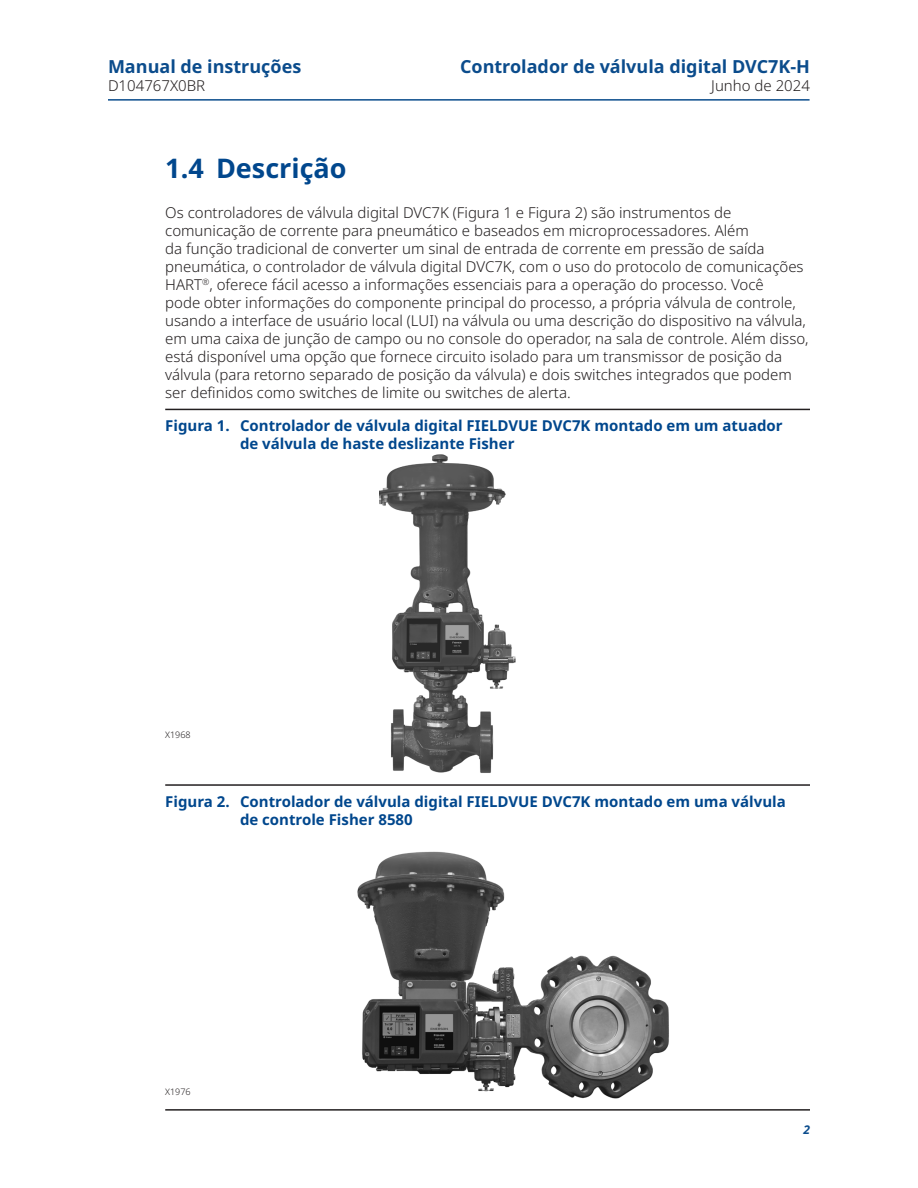
<style>
.page{position:relative;width:918px;height:1188px;background:#fff}
.page>*{position:absolute;margin:0;border:0;box-sizing:border-box;transform-origin:0 0}
.t1{font:700 27px "Noto Sans";color:#01478d}
.t2{font:700 18px "Noto Sans";color:#0b4c8c}
._01_Body_Text{font:300 15px/18px "Noto Sans";color:#231f20}
.t3{font:700 15px/18px "Noto Sans";color:#01478d}
.t4{font:italic 700 12px "Noto Sans";color:#0b4c8c}
.t5{font:300 9px "Noto Sans";color:#231f20}
</style>
<div class="page">
<hr style="left:108px;top:99px;width:702px;height:2px;background:#0b4c8c">
<hr style="left:165px;top:409px;width:645px;height:1px;background:#231f20">
<hr style="left:165px;top:784px;width:645px;height:2px;background:#231f20">
<hr style="left:165px;top:1109px;width:645px;height:2px;background:#231f20">
<img style="left:380px;top:454px;width:136px;height:319px">
<img style="left:357px;top:851px;width:312px;height:248px">
<p class="t2" style="left:108px;top:57px;width:195px">Manual de instruções</p>
<p class="t2" style="left:460px;top:57px;width:351px">Controlador de válvula digital DVC7K-H</p>
<p class="_01_Body_Text" style="left:108px;top:77px;width:99px">D104767X0BR</p>
<p class="_01_Body_Text" style="left:711px;top:77px;width:100px">Junho de 2024</p>
<p class="t1" style="left:165px;top:153px;width:183px">1.4 Descrição</p>
<p class="_01_Body_Text" style="left:165px;top:204px;width:645px">Os controladores de válvula digital DVC7K (Figura 1 e Figura 2) são instrumentos de comunicação de corrente para pneumático e baseados em microprocessadores. Além<br>da função tradicional de converter um sinal de entrada de corrente em pressão de saída pneumática, o controlador de válvula digital DVC7K, com o uso do protocolo de comunicações HART<sup>®</sup>, oferece fácil acesso a informações essenciais para a operação do processo. Você<br>pode obter informações do componente principal do processo, a própria válvula de controle, usando a interface de usuário local (LUI) na válvula ou uma descrição do dispositivo na válvula, em uma caixa de junção de campo ou no console do operador, na sala de controle. Além disso, está disponível uma opção que fornece circuito isolado para um transmissor de posição da válvula (para retorno separado de posição da válvula) e dois switches integrados que podem ser definidos como switches de limite ou switches de alerta.</p>
<p class="t3" style="left:240px;top:417px;width:544px;text-indent:-75px">Figura 1. Controlador de válvula digital FIELDVUE DVC7K montado em um atuador de válvula de haste deslizante Fisher</p>
<p class="t5" style="left:165px;top:729px;width:27px">X1968</p>
<p class="t3" style="left:240px;top:793px;width:547px;text-indent:-75px">Figura 2. Controlador de válvula digital FIELDVUE DVC7K montado em uma válvula de controle Fisher 8580</p>
<p class="t5" style="left:165px;top:1087px;width:27px">X1976</p>
<p class="t4" style="left:803px;top:1121px;width:8px">2</p>
</div>
